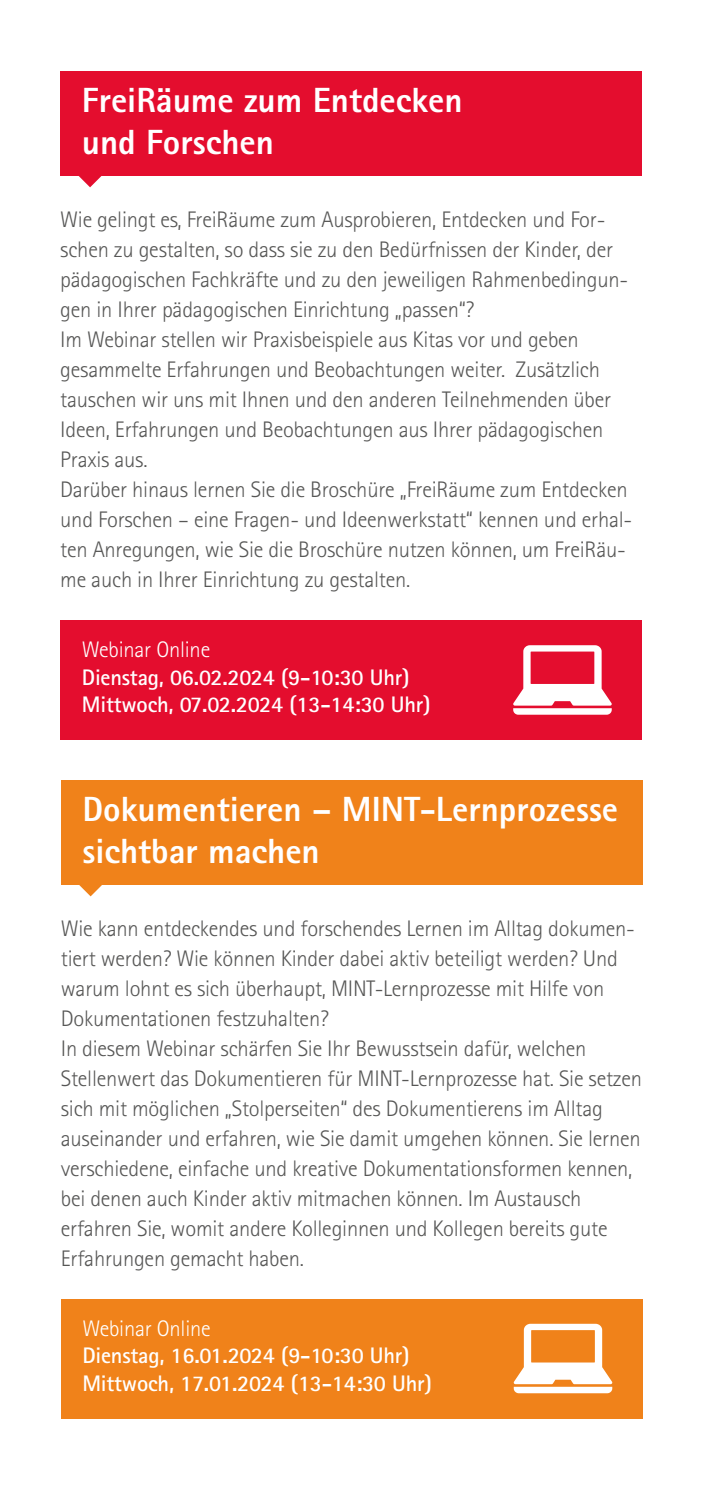
<style>
.page{position:relative;width:702px;height:1489px;background:#fff}
.page>*{position:absolute;margin:0;border:0;box-sizing:border-box;transform-origin:0 0}
.Balkenhead{font:800 35px/42px "Rotis Sans Serif Std";color:#fff}
.Fließtext{font:300 22.5px/30px "Rotis Sans Serif Std";letter-spacing:-.01em;color:#575756}
.Fließtext-2{font:700 22.5px "Rotis Sans Serif Std";letter-spacing:-.01em;color:#fff}
.Fließtext-3{font:300 22.5px "Rotis Sans Serif Std";letter-spacing:-.01em;color:#fff}
</style>
<div class="page">
<div style="left:61px;top:1298px;width:581px;height:119px;background:#f0821a"></div>
<div style="left:61px;top:780px;width:581px;height:104px;background:#f0821a"></div>
<svg style="left:78px;top:884px;width:25px;height:12px"></svg>
<svg style="left:513px;top:1323px;width:99px;height:70px"></svg>
<div style="left:60px;top:620px;width:582px;height:119px;background:#e40d2e"></div>
<div style="left:60px;top:71px;width:581px;height:104px;background:#e40d2e"></div>
<svg style="left:78px;top:175px;width:24px;height:12px"></svg>
<svg style="left:513px;top:645px;width:98px;height:69px"></svg>
<p class="Balkenhead" style="left:82px;top:78px;width:382px">FreiRäume zum Entdecken und Forschen</p>
<p class="Fließtext" style="left:60px;top:205px;width:569px">Wie gelingt es, FreiRäume zum Ausprobieren, Entdecken und For&shy;schen zu gestalten, so dass sie zu den Bedürfnissen der Kinder, der pädagogischen Fachkräfte und zu den jeweiligen Rahmenbedingun&shy;gen in Ihrer pädagogischen Einrichtung „passen“?</p>
<p class="Fließtext" style="left:60px;top:325px;width:552px">Im Webinar stellen wir Praxisbeispiele aus Kitas vor und geben gesammelte Erfahrungen und Beobachtungen weiter. Zusätzlich tauschen wir uns mit Ihnen und den anderen Teilnehmenden über Ideen, Erfahrungen und Beobachtungen aus Ihrer pädagogischen Praxis aus.</p>
<p class="Fließtext" style="left:60px;top:475px;width:573px">Darüber hinaus lernen Sie die Broschüre „FreiRäume zum Entdecken und Forschen – eine Fragen- und Ideenwerkstatt“ kennen und erhal&shy;ten Anregungen, wie Sie die Broschüre nutzen können, um FreiRäu&shy;me auch in Ihrer Einrichtung zu gestalten.</p>
<p class="Fließtext-3" style="left:82px;top:636px;width:130px">Webinar Online</p>
<p class="Fließtext-2" style="left:82px;top:663px;width:329px">Dienstag, 06.02.2024 (9-10:30 Uhr)</p>
<p class="Fließtext-2" style="left:82px;top:690px;width:350px">Mittwoch, 07.02.2024 (13-14:30 Uhr)</p>
<p class="Balkenhead" style="left:82px;top:787px;width:537px">Dokumentieren – MINT-Lernprozesse sichtbar machen</p>
<p class="Fließtext" style="left:61px;top:913px;width:575px">Wie kann entdeckendes und forschendes Lernen im Alltag dokumen&shy;tiert werden? Wie können Kinder dabei aktiv beteiligt werden? Und warum lohnt es sich überhaupt, MINT-Lernprozesse mit Hilfe von Dokumentationen festzuhalten?</p>
<p class="Fließtext" style="left:61px;top:1033px;width:582px">In diesem Webinar schärfen Sie Ihr Bewusstsein dafür, welchen Stellenwert das Dokumentieren für MINT-Lernprozesse hat. Sie setzen sich mit möglichen „Stolperseiten“ des Dokumentierens im Alltag auseinander und erfahren, wie Sie damit umgehen können. Sie lernen verschiedene, einfache und kreative Dokumentationsformen kennen, bei denen auch Kinder aktiv mitmachen können. Im Austausch erfahren Sie, womit andere Kolleginnen und Kollegen bereits gute Erfahrungen gemacht haben.</p>
<p class="Fließtext-3" style="left:82px;top:1315px;width:130px">Webinar Online</p>
<p class="Fließtext-2" style="left:82px;top:1341px;width:329px">Dienstag, 16.01.2024 (9-10:30 Uhr)</p>
<p class="Fließtext-2" style="left:82px;top:1368px;width:351px">Mittwoch, 17.01.2024 (13-14:30 Uhr)</p>
</div>
